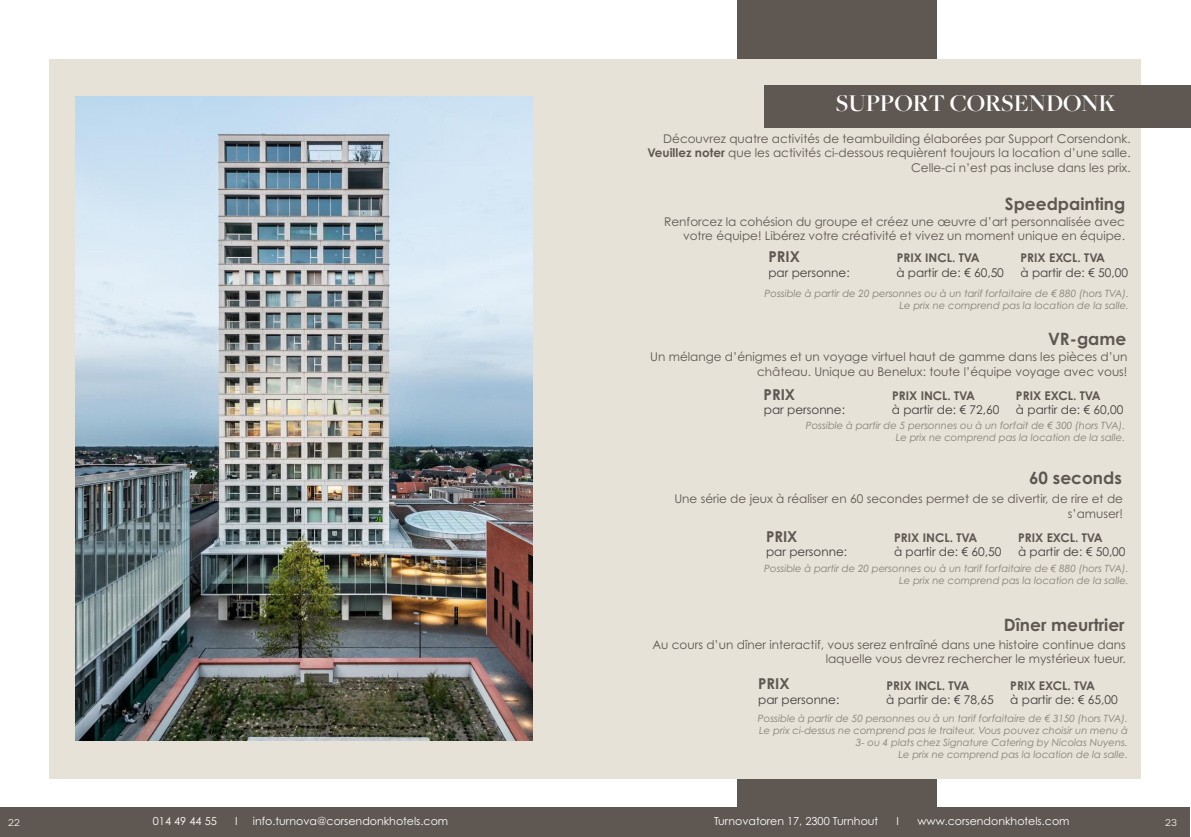
<style>
.page{position:relative;width:1191px;height:837px;background:#fff}
.page>*{position:absolute;margin:0;border:0;box-sizing:border-box;transform-origin:0 0}
.t1{font:600 25px "Freight Big Pro";color:#fff}
.t2{font:700 17px "Century Gothic Pro";color:#5f5752}
.t3{font:700 15px "Century Gothic Pro";color:#5f5752}
.t4{font:12px/14.4px "Century Gothic Pro";color:#5f5752;text-align:right}
.t5{font:12px "Century Gothic Pro";color:#413d3b}
.t6{font:700 12px "Century Gothic Pro";color:#5f5752}
.t7{font:12px "Novecentosanswide";color:#fff}
.t8{font:11px "Century Gothic Pro";color:#fff}
.t9{font:italic 10px/12px "Century Gothic Pro";color:#878076;text-align:right}
.s1{font-weight:700}
</style>
<div class="page">
<div style="left:736px;top:0;width:200px;height:836px;background:#5f5752"></div>
<div style="left:49px;top:60px;width:1091px;height:718px;background:#e6e2d8"></div>
<div style="left:0;top:807px;width:1189px;height:29px;background:#5f5752"></div>
<img style="left:76px;top:96px;width:456px;height:644px">
<div style="left:764px;top:85px;width:427px;height:43px;background:#5f5752"></div>
<h1 class="t1" style="left:836px;top:87px;width:281px">SUPPORT CORSENDONK</h1>
<p class="t4" style="left:647px;top:131px;width:485px">Découvrez quatre activités de teambuilding élaborées par Support Corsendonk.<br><span class="s1">Veuillez noter</span> que les activités ci-dessous requièrent toujours la location d’une salle.<br>Celle-ci n’est pas incluse dans les prix.</p>
<h2 class="t2" style="left:1005px;top:193px;width:122px">Speedpainting</h2>
<p class="t4" style="left:664px;top:214px;width:462px">Renforcez la cohésion du groupe et créez une œuvre d’art personnalisée avec votre équipe! Libérez votre créativité et vivez un moment unique en équipe.</p>
<p class="t6" style="left:896px;top:250px;width:84px">PRIX INCL. TVA</p>
<p class="t6" style="left:1020px;top:250px;width:86px">PRIX EXCL. TVA</p>
<p class="t5" style="left:768px;top:265px;width:83px">par personne:</p>
<p class="t5" style="left:896px;top:265px;width:109px">à partir de: € 60,50</p>
<p class="t5" style="left:1020px;top:265px;width:109px">à partir de: € 50,00</p>
<p class="t3" style="left:768px;top:247px;width:33px">PRIX</p>
<p class="t9" style="left:764px;top:287px;width:366px">Possible à partir de 20 personnes ou à un tarif forfaitaire de € 880 (hors TVA).<br>Le prix ne comprend pas la location de la salle.</p>
<h2 class="t2" style="left:1048px;top:328px;width:80px">VR-game</h2>
<p class="t4" style="left:650px;top:349px;width:479px">Un mélange d’énigmes et un voyage virtuel haut de gamme dans les pièces d’un château. Unique au Benelux: toute l’équipe voyage avec vous!</p>
<p class="t6" style="left:892px;top:388px;width:84px">PRIX INCL. TVA</p>
<p class="t6" style="left:1016px;top:388px;width:86px">PRIX EXCL. TVA</p>
<p class="t5" style="left:764px;top:402px;width:83px">par personne:</p>
<p class="t5" style="left:892px;top:402px;width:109px">à partir de: € 72,60</p>
<p class="t5" style="left:1016px;top:402px;width:109px">à partir de: € 60,00</p>
<p class="t3" style="left:763px;top:385px;width:33px">PRIX</p>
<p class="t9" style="left:806px;top:419px;width:321px">Possible à partir de 5 personnes ou à un forfait de € 300 (hors TVA).<br>Le prix ne comprend pas la location de la salle.</p>
<h2 class="t2" style="left:1029px;top:467px;width:94px">60 seconds</h2>
<p class="t4" style="left:674px;top:491px;width:450px">Une série de jeux à réaliser en 60 secondes permet de se divertir, de rire et de s’amuser!</p>
<p class="t6" style="left:894px;top:530px;width:84px">PRIX INCL. TVA</p>
<p class="t6" style="left:1018px;top:530px;width:86px">PRIX EXCL. TVA</p>
<p class="t5" style="left:766px;top:544px;width:83px">par personne:</p>
<p class="t5" style="left:894px;top:544px;width:109px">à partir de: € 60,50</p>
<p class="t5" style="left:1018px;top:544px;width:109px">à partir de: € 50,00</p>
<p class="t3" style="left:766px;top:527px;width:33px">PRIX</p>
<p class="t9" style="left:764px;top:561px;width:366px">Possible à partir de 20 personnes ou à un tarif forfaitaire de € 880 (hors TVA).<br>Le prix ne comprend pas la location de la salle.</p>
<h2 class="t2" style="left:1004px;top:613px;width:122px">Dîner meurtrier</h2>
<p class="t4" style="left:652px;top:637px;width:475px">Au cours d’un dîner interactif, vous serez entraîné dans une histoire continue dans laquelle vous devrez rechercher le mystérieux tueur.</p>
<p class="t6" style="left:886px;top:677px;width:84px">PRIX INCL. TVA</p>
<p class="t6" style="left:1010px;top:677px;width:86px">PRIX EXCL. TVA</p>
<p class="t5" style="left:758px;top:692px;width:83px">par personne:</p>
<p class="t5" style="left:886px;top:692px;width:109px">à partir de: € 78,65</p>
<p class="t5" style="left:1010px;top:692px;width:109px">à partir de: € 65,00</p>
<p class="t3" style="left:758px;top:673px;width:33px">PRIX</p>
<p class="t9" style="left:758px;top:712px;width:371px">Possible à partir de 50 personnes ou à un tarif forfaitaire de € 3150 (hors TVA).<br>Le prix ci-dessus ne comprend pas le traiteur. Vous pouvez choisir un menu à 3- ou 4 plats chez Signature Catering by Nicolas Nuyens.<br>Le prix ne comprend pas la location de la salle.</p>
<p class="t7" style="left:8px;top:814px;width:13px">22</p>
<p class="t8" style="left:153px;top:813px;width:65px">014 49 44 55</p>
<p class="t8" style="left:235px;top:813px;width:4px">I</p>
<p class="t8" style="left:253px;top:813px;width:197px">info.turnova@corsendonkhotels.com</p>
<p class="t8" style="left:714px;top:813px;width:166px">Turnovatoren 17, 2300 Turnhout</p>
<p class="t8" style="left:896px;top:813px;width:4px">I</p>
<p class="t8" style="left:917px;top:813px;width:154px">www.corsendonkhotels.com</p>
<p class="t7" style="left:1165px;top:814px;width:13px">23</p>
</div>
